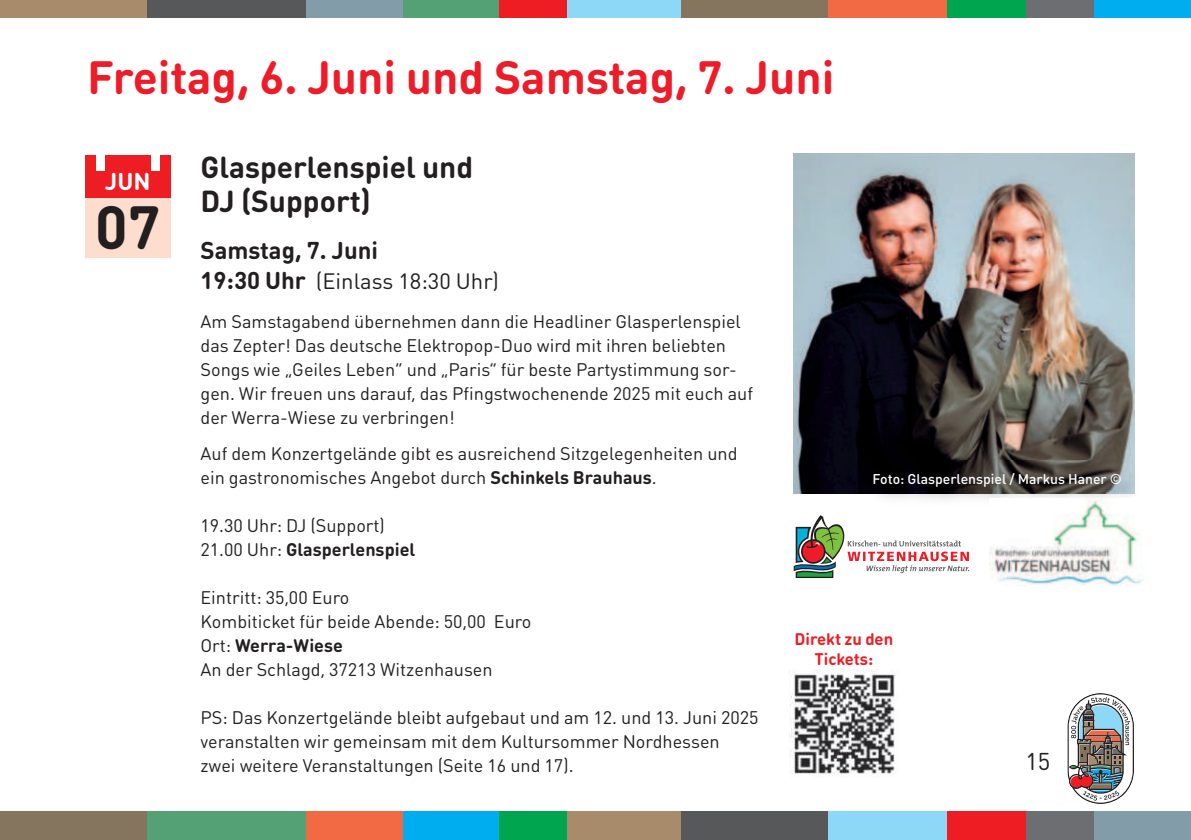
<style>
.page{position:relative;width:1191px;height:840px;background:#fff}
.page>*{position:absolute;margin:0;border:0;box-sizing:border-box;transform-origin:0 0}
.t1{font:700 30px "DIN Round Pro";color:#231f20}
.t2{font:700 23px "DIN Round Pro";color:#ee1c28}
.t3{font:700 15px "DIN Round Pro";color:#231f20}
.t4{font:700 12px "DIN Round Pro";color:#231f20}
.t5{font:700 12px "DIN Round Pro";color:#fff}
.t6{font:12px "DIN Round Pro";color:#231f20}
.t7{font:11px "DIN Round Pro";color:#231f20}
.t8{font:9px "DIN Round Pro";color:#231f20}
.t9{font:700 9px "DIN Round Pro";color:#231f20}
.t10{font:700 8.4px "DIN Round Pro";color:#ee1d23}
.t11{font:500 7px "DIN Round Pro";color:#fff}
.s1{font-weight:700;font-size:12px}
.s2{font-weight:700}
.s3{font-weight:400}
</style>
<div class="page">
<img style="left:794px;top:153px;width:340px;height:340px">
<div style="left:85px;top:155px;width:85px;height:43px;background:#ee1d23"></div>
<div style="left:85px;top:198px;width:85px;height:59px;background:#fdddcd"></div>
<div style="left:96px;top:153px;width:8px;height:17px;background:#fff"></div>
<div style="left:151px;top:153px;width:9px;height:17px;background:#fff"></div>
<div style="left:680px;top:0;width:148px;height:17px;background:#86755e"></div>
<div style="left:499px;top:0;width:68px;height:17px;background:#ee1d23"></div>
<div style="left:403px;top:0;width:96px;height:17px;background:#53a174"></div>
<div style="left:567px;top:0;width:113px;height:17px;background:#8dd7f7"></div>
<div style="left:306px;top:0;width:97px;height:17px;background:#839ca9"></div>
<div style="left:828px;top:0;width:119px;height:17px;background:#f26a44"></div>
<div style="left:947px;top:0;width:79px;height:17px;background:#00a54f"></div>
<div style="left:1026px;top:0;width:68px;height:17px;background:#6d6e71"></div>
<div style="left:1094px;top:0;width:97px;height:17px;background:#00aeef"></div>
<div style="left:0;top:0;width:147px;height:17px;background:#a78b6b"></div>
<div style="left:147px;top:0;width:159px;height:17px;background:#57585a"></div>
<div style="left:680px;top:811px;width:148px;height:28px;background:#57585a"></div>
<div style="left:499px;top:811px;width:68px;height:28px;background:#00a54f"></div>
<div style="left:403px;top:811px;width:96px;height:28px;background:#00aeef"></div>
<div style="left:567px;top:811px;width:113px;height:28px;background:#a78b6b"></div>
<div style="left:306px;top:811px;width:97px;height:28px;background:#f26a44"></div>
<div style="left:828px;top:811px;width:119px;height:28px;background:#8dd7f7"></div>
<div style="left:947px;top:811px;width:79px;height:28px;background:#ee1d23"></div>
<div style="left:1026px;top:811px;width:68px;height:28px;background:#6d6e71"></div>
<div style="left:1094px;top:811px;width:97px;height:28px;background:#839ca9"></div>
<div style="left:0;top:811px;width:147px;height:28px;background:#86755e"></div>
<div style="left:147px;top:811px;width:159px;height:28px;background:#53a174"></div>
<img style="left:862px;top:460px;width:273px;height:40px">
<img style="left:790px;top:669px;width:105px;height:105px">
<svg style="left:1067px;top:693px;width:67px;height:110px"></svg>
<svg style="left:793px;top:515px;width:176px;height:62px"></svg>
<img style="left:989px;top:498px;width:155px;height:87px">
<h2 class="t2" style="left:87px;top:72px;width:749px">Freitag, 6. Juni und Samstag, 7. Juni</h2>
<h3 class="t5" style="left:105px;top:179px;width:47px">JUN</h3>
<h1 class="t1" style="left:95px;top:221px;width:67px">07</h1>
<h3 class="t3" style="left:200px;top:164px;width:274px">Glasperlenspiel und</h3>
<h3 class="t3" style="left:200px;top:198px;width:172px">DJ (Support)</h3>
<h3 class="t4" style="left:200px;top:247px;width:179px">Samstag, 7. Juni</h3>
<p class="t7" style="left:200px;top:278px;width:300px"><span class="s1">19:30 Uhr</span> (Einlass 18:30 Uhr)</p>
<p class="t8" style="left:200px;top:319px;width:542px">Am Samstagabend übernehmen dann die Headliner Glasperlenspiel</p>
<p class="t8" style="left:200px;top:343px;width:527px">das Zepter! Das deutsche Elektropop-Duo wird mit ihren beliebten</p>
<p class="t8" style="left:200px;top:367px;width:538px">Songs wie „Geiles Leben“ und „Paris“ für beste Partystimmung sor-</p>
<p class="t8" style="left:200px;top:391px;width:554px">gen. Wir freuen uns darauf, das Pfingstwochenende 2025 mit euch auf</p>
<p class="t8" style="left:200px;top:415px;width:256px">der Werra-Wiese zu verbringen!</p>
<p class="t8" style="left:200px;top:451px;width:538px">Auf dem Konzertgelände gibt es ausreichend Sitzgelegenheiten und</p>
<p class="t8" style="left:200px;top:475px;width:458px">ein gastronomisches Angebot durch <span class="s2">Schinkels Brauhaus</span>.</p>
<p class="t8" style="left:200px;top:523px;width:186px">19.30 Uhr: DJ (Support)</p>
<p class="t9" style="left:200px;top:547px;width:216px"><span class="s3">21.00 Uhr:</span> Glasperlenspiel</p>
<p class="t8" style="left:200px;top:595px;width:150px">Eintritt: 35,00 Euro</p>
<p class="t8" style="left:200px;top:619px;width:332px">Kombiticket für beide Abende: 50,00 Euro</p>
<p class="t9" style="left:200px;top:643px;width:144px"><span class="s3">Ort:</span> Werra-Wiese</p>
<p class="t8" style="left:200px;top:667px;width:294px">An der Schlagd, 37213 Witzenhausen</p>
<p class="t8" style="left:200px;top:715px;width:560px">PS: Das Konzertgelände bleibt aufgebaut und am 12. und 13. Juni 2025</p>
<p class="t8" style="left:200px;top:739px;width:521px">veranstalten wir gemeinsam mit dem Kultursommer Nordhessen</p>
<p class="t8" style="left:200px;top:763px;width:374px">zwei weitere Veranstaltungen (Seite 16 und 17).</p>
<p class="t11" style="left:872px;top:477px;width:251px">Foto: Glasperlenspiel / Markus Haner ©</p>
<p class="t10" style="left:794px;top:636px;width:100px">Direkt zu den</p>
<p class="t10" style="left:814px;top:656px;width:60px">Tickets:</p>
<h3 class="t6" style="left:1025px;top:758px;width:27px">15</h3>
</div>
